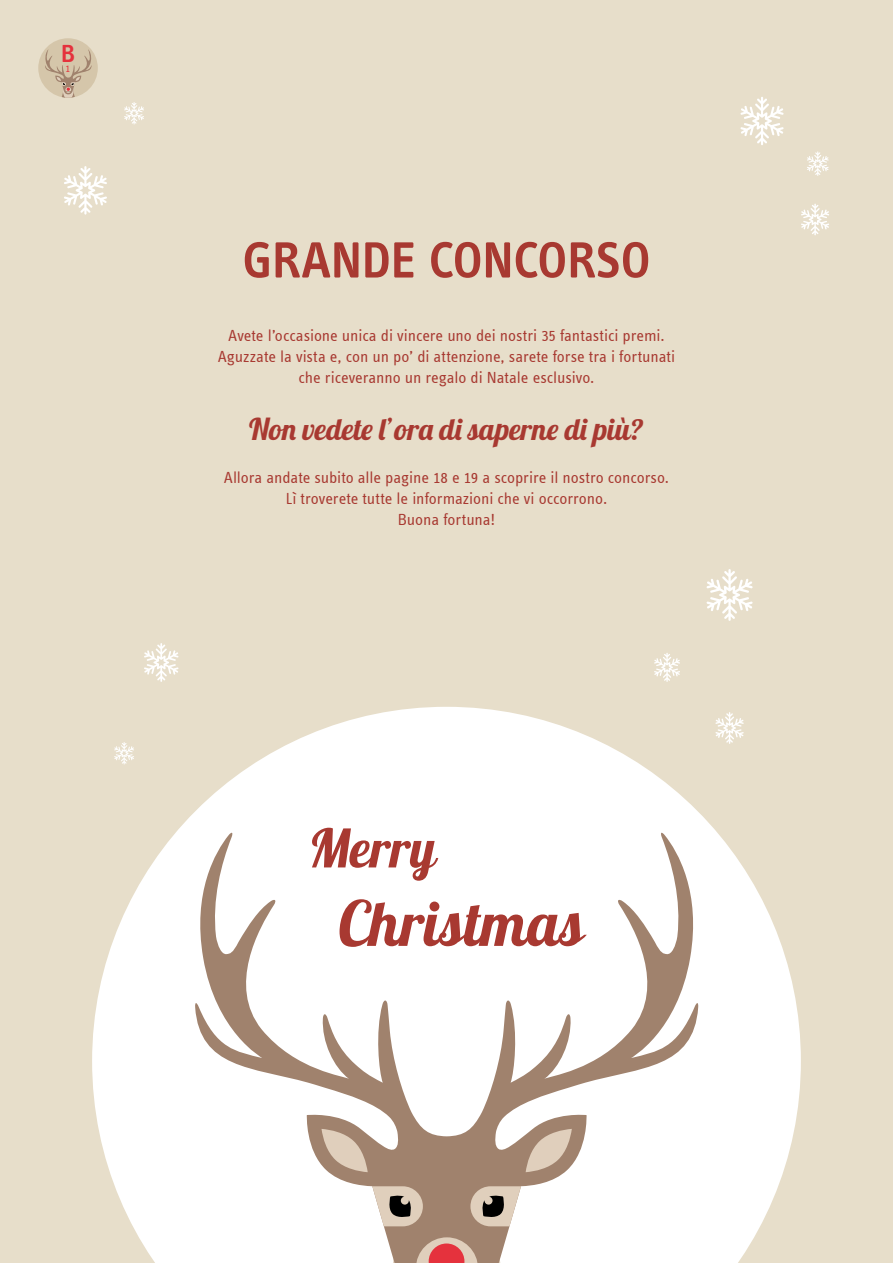
<style>
.page{position:relative;width:893px;height:1263px;background:#e7deca}
.page>*{position:absolute;margin:0;border:0;box-sizing:border-box;transform-origin:0 0}
.t1{font:62.25px "Lobster 1.4";color:#a83931}
.t2{font:52.95px "Lobster 1.4";color:#a83931}
.t3{font:700 52.5px "STE Info Office";color:#a83931}
.t4{font:30px "Lobster 1.4";color:#a83931}
.t5{font:700 25.5px "STE Info Office";color:#e5323d}
.t6{font:16.5px/21px "STE Info Office";letter-spacing:-.005em;color:#a83931;text-align:center}
.t7{font:10.5px "STE Info Office";color:#e5323d}
</style>
<div class="page">
<svg style="left:740px;top:97px;width:44px;height:48px"></svg>
<svg style="left:801px;top:204px;width:28px;height:31px"></svg>
<svg style="left:807px;top:151px;width:22px;height:25px"></svg>
<svg style="left:144px;top:643px;width:35px;height:39px"></svg>
<svg style="left:706px;top:569px;width:47px;height:52px"></svg>
<svg style="left:124px;top:102px;width:20px;height:22px"></svg>
<svg style="left:654px;top:653px;width:26px;height:29px"></svg>
<svg style="left:64px;top:166px;width:43px;height:49px"></svg>
<svg style="left:92px;top:707px;width:709px;height:556px;fill:#fff"></svg>
<svg style="left:192px;top:831px;width:509px;height:432px;fill:#fff"></svg>
<svg style="left:321px;top:1129px;width:47px;height:43px"></svg>
<svg style="left:526px;top:1129px;width:46px;height:43px"></svg>
<svg style="left:372px;top:1186px;width:51px;height:40px"></svg>
<svg style="left:470px;top:1186px;width:51px;height:40px"></svg>
<svg style="left:332px;top:1237px;width:232px;height:26px"></svg>
<div style="left:38px;top:38px;width:60px;height:60px;background:#d5c6aa;border-radius:50%"></div>
<svg style="left:45px;top:49px;width:47px;height:49px"></svg>
<p class="t5" style="left:61px;top:39px;width:16px">B</p>
<p class="t7" style="left:66px;top:63px;width:6px">1</p>
<p class="t3" style="left:242px;top:230px;width:409px">GRANDE CONCORSO</p>
<p class="t6" style="left:218px;top:325px;width:459px">Avete l’occasione unica di vincere uno dei nostri 35 fantastici premi.<br>Aguzzate la vista e, con un po’ di attenzione, sarete forse tra i fortunati che riceveranno un regalo di Natale esclusivo.</p>
<p class="t4" style="left:249px;top:410px;width:396px">Non vedete l’ora di saperne di più?</p>
<p class="t6" style="left:224px;top:466px;width:447px">Allora andate subito alle pagine 18 e 19 a scoprire il nostro concorso.</p>
<p class="t6" style="left:286px;top:487px;width:323px">Lì troverete tutte le informazioni che vi occorrono.</p>
<p class="t6" style="left:398px;top:508px;width:99px">Buona fortuna!</p>
<p class="t2" style="left:308px;top:814px;width:129px">Merry</p>
<p class="t1" style="left:338px;top:884px;width:247px">Christmas</p>
</div>
